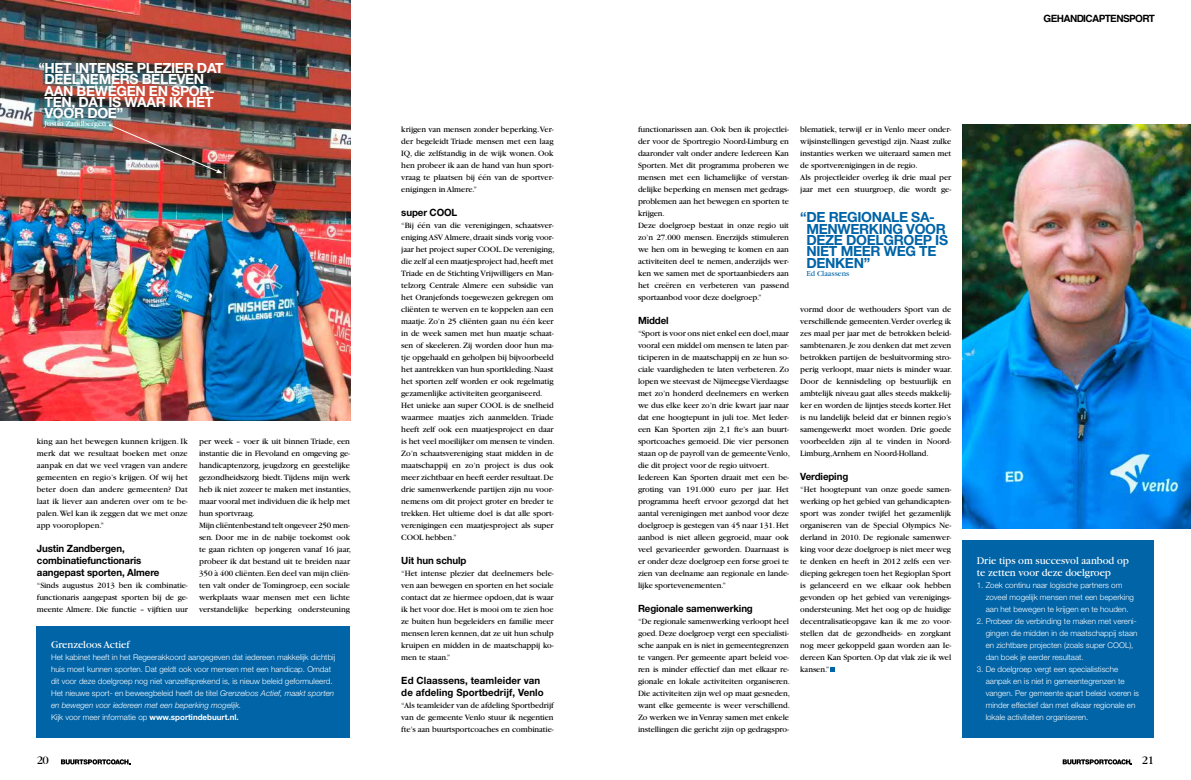
<style>
.page{position:relative;width:1191px;height:780px;background:#fff}
.page>*{position:absolute;margin:0;border:0;box-sizing:border-box;transform-origin:0 0}
.t1{font:700 14px/11.4px "Helvetica Neue";letter-spacing:-.025em;color:#fff}
.t2{font:700 14px/11.4px "Helvetica Neue";letter-spacing:-.025em;color:#0064a7}
.t3{font:12px "Garamond";color:#000}
.t4{font:11px/12px "Garamond";letter-spacing:-.005em;color:#fff}
.t5{font:700 10px/12px "Helvetica Neue";letter-spacing:-.01em;color:#000}
.t6{font:700 10px/12px "Helvetica Neue";letter-spacing:.01em;color:#000}
.t7{font:700 10px "Helvetica";letter-spacing:-.06em;color:#000}
.t8{font:8.5px/12px "Garamond";letter-spacing:-.01em;color:#000;text-align:justify}
.t9{font:300 8px/12px "Helvetica Neue";color:#fff}
.t10{font:8px "Garamond";color:#fff}
.t11{font:8px "Garamond";color:#0064a7}
.s1{font-style:italic}
.s2{font-weight:700}
</style>
<div class="page">
<img style="left:0;top:0;width:350px;height:420px">
<svg style="left:830px;top:667px;width:5px;height:5px"></svg>
<img style="left:962px;top:125px;width:229px;height:403px">
<img style="left:109px;top:124px;width:114px;height:49px">
<div style="left:37px;top:626px;width:313px;height:111px;background:#0064a7"></div>
<div style="left:962px;top:540px;width:192px;height:197px;background:#0064a7"></div>
<svg style="left:61px;top:759px;width:69px;height:5px"></svg>
<svg style="left:1062px;top:759px;width:70px;height:5px"></svg>
<h1 class="t1" style="left:45px;top:62px;width:181px;text-indent:-6px">“HET INTENSE PLEZIER DAT<br>DEELNEMERS BELEVEN<br>AAN BEWEGEN EN SPOR-<br>TEN, DAT IS WAAR IK HET<br>VOOR DOE”</h1>
<p class="t10" style="left:45px;top:120px;width:63px">Justin Zandbergen</p>
<p class="t8" style="left:37px;top:435px;width:152px">king aan het bewegen kunnen krijgen. Ik merk dat we resultaat boeken met onze aanpak en dat we veel vragen van andere gemeenten en regio’s krijgen. Of wij het beter doen dan andere gemeenten? Dat laat ik liever aan anderen over om te be&shy;palen. Wel kan ik zeggen dat we met onze app vooroplopen.”</p>
<p class="t5" style="left:37px;top:542px;width:124px">Justin Zandbergen, combinatiefunctionaris aangepast sporten, Almere</p>
<p class="t8" style="left:37px;top:579px;width:152px">“Sinds augustus 2013 ben ik combinatie&shy;functionaris aangepast sporten bij de ge&shy;meente Almere. Die functie – vijftien uur</p>
<p class="t8" style="left:199px;top:435px;width:153px;text-align:left">per week – voer ik uit binnen Triade, een instantie die in Flevoland en omgeving ge&shy;handicaptenzorg, jeugdzorg en geestelijke gezondheidszorg biedt. Tijdens mijn werk heb ik niet zozeer te maken met instanties, maar vooral met individuen die ik help met hun sportvraag.<br>Mijn cliëntenbestand telt ongeveer 250 men&shy;sen. Door me in de nabije toekomst ook te gaan richten op jongeren vanaf 16 jaar, probeer ik dat bestand uit te breiden naar 350 à 400 cliënten. Een deel van mijn cliën&shy;ten valt onder de Tomingroep, een sociale werkplaats waar mensen met een lichte verstandelijke beperking ondersteuning</p>
<p class="t4" style="left:51px;top:639px;width:80px">Grenzeloos Actief</p>
<p class="t9" style="left:51px;top:651px;width:286px">Het kabinet heeft in het Regeerakkoord aangegeven dat iedereen makkelijk dichtbij huis moet kunnen sporten. Dat geldt ook voor mensen met een handicap. Omdat dit voor deze doelgroep nog niet vanzelfsprekend is, is nieuw beleid geformuleerd.<br>Het nieuwe sport- en beweegbeleid heeft de titel <span class="s1">Grenzeloos Actief, maakt sporten en bewegen voor iedereen met een beperking mogelijk.<br></span>Kijk voor meer informatie op <span class="s2">www.sportindebuurt.nl.</span></p>
<p class="t8" style="left:401px;top:123px;width:154px">krijgen van mensen zonder beperking.Ver&shy;der begeleidt Triade mensen met een laag IQ, die zelfstandig in de wijk wonen. Ook hen probeer ik aan de hand van hun sport&shy;vraag te plaatsen bij één van de sportver&shy;enigingen in Almere.”</p>
<p class="t5" style="left:401px;top:206px;width:58px">super COOL</p>
<p class="t8" style="left:401px;top:219px;width:155px;text-align:left">“Bij één van die verenigingen, schaatsver&shy;eniging ASV Almere, draait sinds vorig voor&shy;jaar het project super COOL. De vereniging, die zelf al een maatjesproject had, heeft met Triade en de Stichting Vrijwilligers en Man&shy;telzorg Centrale Almere een subsidie van het Oranjefonds toegewezen gekregen om cliënten te werven en te koppelen aan een maatje. Zo’n 25 cliënten gaan nu één keer in de week samen met hun maatje schaat&shy;sen of skeeleren. Zij worden door hun maa tje opgehaald en geholpen bij bijvoorbeeld het aantrekken van hun sportkleding. Naast het sporten zelf worden er ook regelmatig gezamenlijke activiteiten georganiseerd.<br>Het unieke aan super COOL is de snelheid waarmee maatjes zich aanmelden. Triade heeft zelf ook een maatjesproject en daar is het veel moeilijker om mensen te vinden.<br>Zo’n schaatsvereniging staat midden in de maatschappij en zo’n project is dus ook meer zichtbaar en heeft eerder resultaat. De drie samenwerkende partijen zijn nu voor&shy;nemens om dit project groter en breder te trekken. Het ultieme doel is dat alle sport&shy;verenigingen een maatjesproject als super COOL hebben.”</p>
<p class="t5" style="left:401px;top:554px;width:67px">Uit hun schulp</p>
<p class="t8" style="left:401px;top:567px;width:154px">“Het intense plezier dat deelnemers bele&shy;ven aan bewegen en sporten en het sociale contact dat ze hiermee opdoen, dat is waar ik het voor doe. Het is mooi om te zien hoe ze buiten hun begeleiders en familie meer mensen leren kennen, dat ze uit hun schulp kruipen en midden in de maatschappij ko&shy;men te staan.”</p>
<p class="t6" style="left:401px;top:674px;width:144px">Ed Claassens, teamleider van de afdeling Sportbedrijf, Venlo</p>
<p class="t8" style="left:401px;top:699px;width:154px">“Als teamleider van de afdeling Sportbedrijf van de gemeente Venlo stuur ik negentien fte’s aan buurtsportcoaches en combinatie-</p>
<p class="t7" style="left:1043px;top:11px;width:113px">GEHANDICAPTENSPORT</p>
<p class="t8" style="left:638px;top:123px;width:152px;text-align:left">functionarissen aan. Ook ben ik projectlei&shy;der voor de Sportregio Noord-Limburg en daaronder valt onder andere Iedereen Kan Sporten. Met dit programma proberen we mensen met een lichamelijke of verstan&shy;delijke beperking en mensen met gedrags&shy;problemen aan het bewegen en sporten te krijgen.<br>Deze doelgroep bestaat in onze regio uit zo’n 27.000 mensen. Enerzijds stimuleren we hen om in beweging te komen en aan activiteiten deel te nemen, anderzijds wer&shy;ken we samen met de sportaanbieders aan het creëren en verbeteren van passend sportaanbod voor deze doelgroep.”</p>
<p class="t5" style="left:638px;top:314px;width:32px">Middel</p>
<p class="t8" style="left:638px;top:327px;width:153px;text-align:left">“Sport is voor ons niet enkel een doel, maar vooral een middel om mensen te laten par&shy;ticiperen in de maatschappij en ze hun so&shy;ciale vaardigheden te laten verbeteren. Zo lopen we steevast de Nijmeegse Vierdaagse met zo’n honderd deelnemers en werken we dus elke keer zo’n drie kwart jaar naar dat ene hoogtepunt in juli toe. Met Ieder&shy;een Kan Sporten zijn 2,1 fte’s aan buurt&shy;sportcoaches gemoeid. Die vier personen staan op de payroll van de gemeente Venlo, die dit project voor de regio uitvoert.<br>Iedereen Kan Sporten draait met een be&shy;groting van 191.000 euro per jaar. Het programma heeft ervoor gezorgd dat het aantal verenigingen met aanbod voor deze doelgroep is gestegen van 45 naar 131. Het aanbod is niet alleen gegroeid, maar ook veel gevarieerder geworden. Daarnaast is er onder deze doelgroep een forse groei te zien van deelname aan regionale en lande&shy;lijke sportevenementen.”</p>
<p class="t5" style="left:638px;top:602px;width:116px">Regionale samenwerking</p>
<p class="t8" style="left:638px;top:615px;width:153px;text-align:left">“De regionale samenwerking verloopt heel goed. Deze doelgroep vergt een specialisti&shy;sche aanpak en is niet in gemeentegrenzen te vangen. Per gemeente apart beleid voe&shy;ren is minder effectief dan met elkaar re&shy;gionale en lokale activiteiten organiseren.<br>Die activiteiten zijn wel op maat gesneden, want elke gemeente is weer verschillend.<br>Zo werken we in Venray samen met enkele instellingen die gericht zijn op gedragspro-</p>
<p class="t8" style="left:800px;top:123px;width:152px;text-align:left">blematiek, terwijl er in Venlo meer onder&shy;wijsinstellingen gevestigd zijn. Naast zulke instanties werken we uiteraard samen met de sportverenigingen in de regio.<br>Als projectleider overleg ik drie maal per jaar met een stuurgroep, die wordt ge-</p>
<h1 class="t2" style="left:806px;top:211px;width:143px;text-indent:-6px">“DE REGIONALE SA-<br>MENWERKING VOOR<br>DEZE DOELGROEP IS<br>NIET MEER WEG TE<br>DENKEN”</h1>
<p class="t11" style="left:806px;top:269px;width:44px">Ed Claassens</p>
<p class="t8" style="left:800px;top:303px;width:153px">vormd door de wethouders Sport van de verschillende gemeenten.Verder overleg ik zes maal per jaar met de betrokken beleid&shy;sambtenaren. Je zou denken dat met zeven betrokken partijen de besluitvorming stro&shy;perig verloopt, maar niets is minder waar.<br>Door de kennisdeling op bestuurlijk en ambtelijk niveau gaat alles steeds makkelij&shy;ker en worden de lijntjes steeds korter. Het is nu landelijk beleid dat er binnen regio’s samengewerkt moet worden. Drie goede voorbeelden zijn al te vinden in Noord-Limburg,Arnhem en Noord-Holland.</p>
<p class="t5" style="left:800px;top:470px;width:49px">Verdieping</p>
<p class="t8" style="left:800px;top:483px;width:152px">“Het hoogtepunt van onze goede samen&shy;werking op het gebied van gehandicapten&shy;sport was zonder twijfel het gezamenlijk organiseren van de Special Olympics Ne&shy;derland in 2010. De regionale samenwer&shy;king voor deze doelgroep is niet meer weg te denken en heeft in 2012 zelfs een ver&shy;dieping gekregen toen het Regioplan Sport is gelanceerd en we elkaar ook hebben gevonden op het gebied van verenigings&shy;ondersteuning. Met het oog op de huidige decentralisatieopgave kan ik me zo voor&shy;stellen dat de gezondheids- en zorgkant nog meer gekoppeld gaan worden aan Ie&shy;dereen Kan Sporten. Op dat vlak zie ik wel kansen.”</p>
<p class="t4" style="left:976px;top:555px;width:154px">Drie tips om succesvol aanbod op te zetten voor deze doelgroep</p>
<p class="t9" style="left:985px;top:579px;width:150px;text-indent:-9px">1. Zoek continu naar logische partners om zoveel mogelijk mensen met een beperking aan het bewegen te krijgen en te houden.</p>
<p class="t9" style="left:985px;top:615px;width:153px;text-indent:-9px">2. Probeer de verbinding te maken met vereni&shy;gingen die midden in de maatschappij staan en zichtbare projecten (zoals super COOL), dan boek je eerder resultaat.</p>
<p class="t9" style="left:985px;top:663px;width:155px;text-indent:-9px">3. De doelgroep vergt een specialistische aanpak en is niet in gemeentegrenzen te vangen. Per gemeente apart beleid voeren is minder effectief dan met elkaar regionale en lokale activiteiten organiseren.</p>
<h2 class="t3" style="left:37px;top:754px;width:14px">20</h2>
<h2 class="t3" style="left:1141px;top:754px;width:14px">21</h2>
</div>
